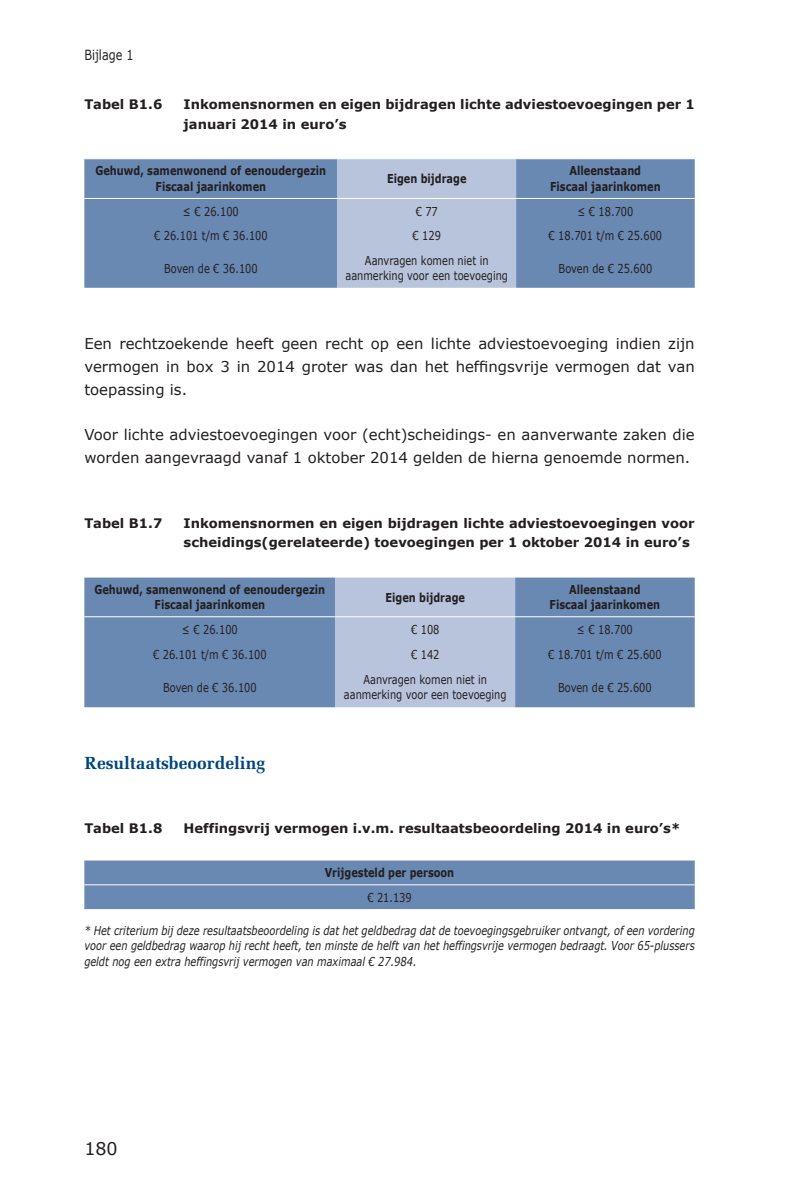
<style>
.page{position:relative;width:794px;height:1191px;background:#fff}
.page>*{position:absolute;margin:0;border:0;box-sizing:border-box;transform-origin:0 0}
.TUSSENKOP{font:700 17.5px "Melior LT Std";color:#00447b}
.t1{font:17.5px "Verdana";color:#231f20}
.Standaard{font:14.88px/22.8px "Verdana";color:#231f20;text-align:justify}
.Pa25{font:14.88px/22.8px "Verdana";color:#231f20}
.t2{font:14px "Verdana";color:#231f20;scale:.8 1}
.FIGUUR{font:700 13.12px/19.2px "Verdana";color:#231f20}
.t3{font:12.25px/15.8px "Verdana";color:#231f20;text-align:center;scale:.8 1}
.VoetnootTABEL{font:italic 12.25px/15.8px "Verdana";color:#231f20;text-align:justify;scale:.8 1}
.t4{font:700 12.25px "Verdana";color:#231f20;scale:.8 1}
</style>
<div class="page">
<div style="left:84px;top:159px;width:610px;height:129px;background:#6988b2"></div>
<div style="left:337px;top:159px;width:179px;height:129px;background:#b8c4dc"></div>
<hr style="left:84px;top:198px;width:253px;height:1px;background:#fff">
<hr style="left:337px;top:198px;width:179px;height:1px;background:#fff">
<hr style="left:516px;top:198px;width:178px;height:1px;background:#fff">
<div style="left:84px;top:577px;width:610px;height:130px;background:#6988b2"></div>
<div style="left:335px;top:577px;width:180px;height:130px;background:#b8c4dc"></div>
<hr style="left:84px;top:616px;width:251px;height:1px;background:#fff">
<hr style="left:335px;top:616px;width:180px;height:1px;background:#fff">
<hr style="left:515px;top:616px;width:179px;height:1px;background:#fff">
<div style="left:84px;top:860px;width:610px;height:49px;background:#6988b2"></div>
<hr style="left:84px;top:884px;width:610px;height:1px;background:#fff">
<p class="t2" style="left:84px;top:46px;width:63px">Bijlage 1</p>
<p class="FIGUUR" style="left:84px;top:95px;width:79px">Tabel B1.6</p>
<p class="FIGUUR" style="left:184px;top:95px;width:512px">Inkomensnormen en eigen bijdragen lichte adviestoevoegingen per 1 januari 2014 in euro’s</p>
<p class="t4" style="left:95px;top:162px;width:290px">Gehuwd, samenwonend of eenoudergezin</p>
<p class="t4" style="left:156px;top:178px;width:140px">Fiscaal jaarinkomen</p>
<p class="t4" style="left:569px;top:162px;width:91px">Alleenstaand</p>
<p class="t4" style="left:550px;top:178px;width:140px">Fiscaal jaarinkomen</p>
<p class="t4" style="left:387px;top:170px;width:101px">Eigen bijdrage</p>
<p class="t3" style="left:183px;top:203px;width:71px">≤ € 26.100</p>
<p class="t3" style="left:416px;top:203px;width:29px">€ 77</p>
<p class="t3" style="left:577px;top:203px;width:71px">≤ € 18.700</p>
<p class="t3" style="left:154px;top:228px;width:143px">€ 26.101 t/m € 36.100</p>
<p class="t3" style="left:412px;top:228px;width:37px">€ 129</p>
<p class="t3" style="left:548px;top:228px;width:143px">€ 18.701 t/m € 25.600</p>
<p class="t3" style="left:164px;top:260px;width:118px">Boven de € 36.100</p>
<p class="t3" style="left:345px;top:252px;width:205px">Aanvragen komen niet in aanmerking voor een toevoeging</p>
<p class="t3" style="left:558px;top:260px;width:118px">Boven de € 25.600</p>
<p class="Standaard" style="left:84px;top:332px;width:612px">Een rechtzoekende heeft geen recht op een lichte adviestoevoeging indien zijn vermogen in box 3 in 2014 groter was dan het heffingsvrije vermogen dat van toepassing is.</p>
<p class="Pa25" style="left:84px;top:423px;width:612px">Voor lichte adviestoevoegingen voor (echt)scheidings- en aanverwante zaken die worden aangevraagd vanaf 1 oktober 2014 gelden de hierna genoemde normen.</p>
<p class="FIGUUR" style="left:84px;top:513px;width:79px">Tabel B1.7</p>
<p class="FIGUUR" style="left:184px;top:513px;width:512px">Inkomensnormen en eigen bijdragen lichte adviestoevoegingen voor scheidings(gerelateerde) toevoegingen per 1 oktober 2014 in euro’s</p>
<p class="t4" style="left:94px;top:580px;width:290px">Gehuwd, samenwonend of eenoudergezin</p>
<p class="t4" style="left:155px;top:596px;width:140px">Fiscaal jaarinkomen</p>
<p class="t4" style="left:569px;top:580px;width:91px">Alleenstaand</p>
<p class="t4" style="left:549px;top:596px;width:140px">Fiscaal jaarinkomen</p>
<p class="t4" style="left:385px;top:588px;width:101px">Eigen bijdrage</p>
<p class="t3" style="left:182px;top:621px;width:71px">≤ € 26.100</p>
<p class="t3" style="left:411px;top:621px;width:37px">€ 108</p>
<p class="t3" style="left:577px;top:621px;width:71px">≤ € 18.700</p>
<p class="t3" style="left:153px;top:646px;width:143px">€ 26.101 t/m € 36.100</p>
<p class="t3" style="left:411px;top:646px;width:37px">€ 142</p>
<p class="t3" style="left:548px;top:646px;width:143px">€ 18.701 t/m € 25.600</p>
<p class="t3" style="left:163px;top:679px;width:118px">Boven de € 36.100</p>
<p class="t3" style="left:344px;top:671px;width:205px">Aanvragen komen niet in aanmerking voor een toevoeging</p>
<p class="t3" style="left:558px;top:679px;width:118px">Boven de € 25.600</p>
<p class="TUSSENKOP" style="left:84px;top:752px;width:182px">Resultaatsbeoordeling</p>
<p class="FIGUUR" style="left:84px;top:818px;width:79px">Tabel B1.8</p>
<p class="FIGUUR" style="left:184px;top:818px;width:498px">Heffingsvrij vermogen i.v.m. resultaatsbeoordeling 2014 in euro’s*</p>
<p class="t4" style="left:325px;top:864px;width:163px">Vrijgesteld per persoon</p>
<p class="t3" style="left:367px;top:889px;width:57px">€ 21.139</p>
<p class="VoetnootTABEL" style="left:84px;top:922px;width:764px">* Het criterium bij deze resultaatsbeoordeling is dat het geldbedrag dat de toevoegingsgebruiker ontvangt, of een vordering voor een geldbedrag waarop hij recht heeft, ten minste de helft van het heffingsvrije vermogen bedraagt. Voor 65-plussers geldt nog een extra heffingsvrij vermogen van maximaal € 27.984.</p>
<p class="t1" style="left:84px;top:1136px;width:35px">180</p>
</div>
